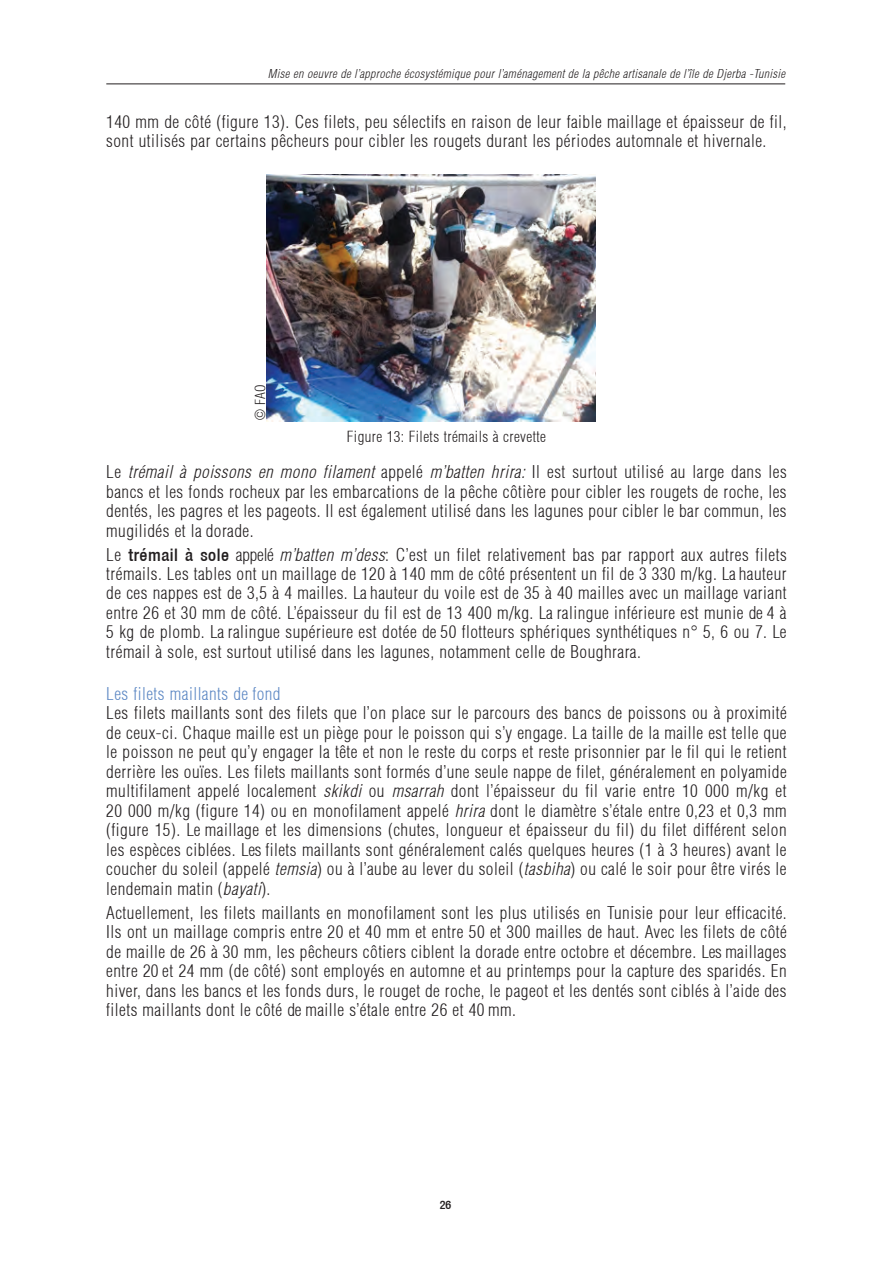
<style>
.page{position:relative;width:893px;height:1263px;background:#fff}
.page>*{position:absolute;margin:0;border:0;box-sizing:border-box;transform-origin:0 0}
.t1{font:300 condensed 17.25px/19.5px "Helvetica";letter-spacing:.03em;color:#231f20;text-align:justify}
.t2{font:300 condensed 17.25px "Helvetica";letter-spacing:.03em;color:#5d88c4}
.t3{font:300 condensed 15px "Helvetica";letter-spacing:.03em;color:#231f20}
.t4{font:300 condensed 13.5px "Helvetica";color:#231f20}
.t5{font:italic 300 condensed 12px "Helvetica";letter-spacing:.03em;color:#231f20}
.t6{font:500 condensed 12px "Helvetica 67";color:#231f20}
.s1{font-style:italic}
.s2{font-family:"Helvetica 67";font-weight:500}
</style>
<div class="page">
<hr style="left:106px;top:84px;width:679px;height:1px;background:#231f20">
<img style="left:267px;top:175px;width:329px;height:246px">
<p class="t5" style="left:268px;top:66px;width:519px">Mise en oeuvre de l’approche écosystémique pour l’aménagement de la pêche artisanale de l’île de Djerba -Tunisie</p>
<p class="t1" style="left:106px;top:112px;width:682px">140 mm de côté (figure 13). Ces filets, peu sélectifs en raison de leur faible maillage et épaisseur de fil, sont utilisés par certains pêcheurs pour cibler les rougets durant les périodes automnale et hivernale.</p>
<p class="t4" style="left:252px;top:420px;width:37px;rotate:-90deg">© FAO</p>
<p class="t3" style="left:347px;top:427px;width:201px">Figure 13: Filets trémails à crevette</p>
<p class="t1" style="left:106px;top:462px;width:682px">Le <span class="s1">trémail à poissons en mono filament</span> appelé <span class="s1">m’batten hrira:</span> Il est surtout utilisé au large dans les bancs et les fonds rocheux par les embarcations de la pêche côtière pour cibler les rougets de roche, les dentés, les pagres et les pageots. Il est également utilisé dans les lagunes pour cibler le bar commun, les mugilidés et la dorade.</p>
<p class="t1" style="left:106px;top:544px;width:682px">Le <span class="s2">trémail à sole</span> appelé <span class="s1">m’batten m’dess</span>: C’est un filet relativement bas par rapport aux autres filets trémails. Les tables ont un maillage de 120 à 140 mm de côté présentent un fil de 3 330 m/kg. La hauteur de ces nappes est de 3,5 à 4 mailles. La hauteur du voile est de 35 à 40 mailles avec un maillage variant entre 26 et 30 mm de côté. L’épaisseur du fil est de 13 400 m/kg. La ralingue inférieure est munie de 4 à 5 kg de plomb. La ralingue supérieure est dotée de 50 flotteurs sphériques synthétiques n° 5, 6 ou 7. Le trémail à sole, est surtout utilisé dans les lagunes, notamment celle de Boughrara.</p>
<p class="t2" style="left:106px;top:683px;width:176px">Les filets maillants de fond</p>
<p class="t1" style="left:106px;top:703px;width:682px">Les filets maillants sont des filets que l’on place sur le parcours des bancs de poissons ou à proximité de ceux-ci. Chaque maille est un piège pour le poisson qui s’y engage. La taille de la maille est telle que le poisson ne peut qu’y engager la tête et non le reste du corps et reste prisonnier par le fil qui le retient derrière les ouïes. Les filets maillants sont formés d’une seule nappe de filet, généralement en polyamide multifilament appelé localement <span class="s1">skikdi</span> ou <span class="s1">msarrah</span> dont l’épaisseur du fil varie entre 10 000 m/kg et 20 000 m/kg (figure 14) ou en monofilament appelé <span class="s1">hrira</span> dont le diamètre s’étale entre 0,23 et 0,3 mm (figure 15). Le maillage et les dimensions (chutes, longueur et épaisseur du fil) du filet différent selon les espèces ciblées. Les filets maillants sont généralement calés quelques heures (1 à 3 heures) avant le coucher du soleil (appelé <span class="s1">temsia</span>) ou à l’aube au lever du soleil (<span class="s1">tasbiha</span>) ou calé le soir pour être virés le lendemain matin (<span class="s1">bayati</span>).</p>
<p class="t1" style="left:106px;top:902px;width:682px">Actuellement, les filets maillants en monofilament sont les plus utilisés en Tunisie pour leur efficacité.<br>Ils ont un maillage compris entre 20 et 40 mm et entre 50 et 300 mailles de haut. Avec les filets de côté de maille de 26 à 30 mm, les pêcheurs côtiers ciblent la dorade entre octobre et décembre. Les maillages entre 20 et 24 mm (de côté) sont employés en automne et au printemps pour la capture des sparidés. En hiver, dans les bancs et les fonds durs, le rouget de roche, le pageot et les dentés sont ciblés à l’aide des filets maillants dont le côté de maille s’étale entre 26 et 40 mm.</p>
<p class="t6" style="left:440px;top:1197px;width:13px">26</p>
</div>
